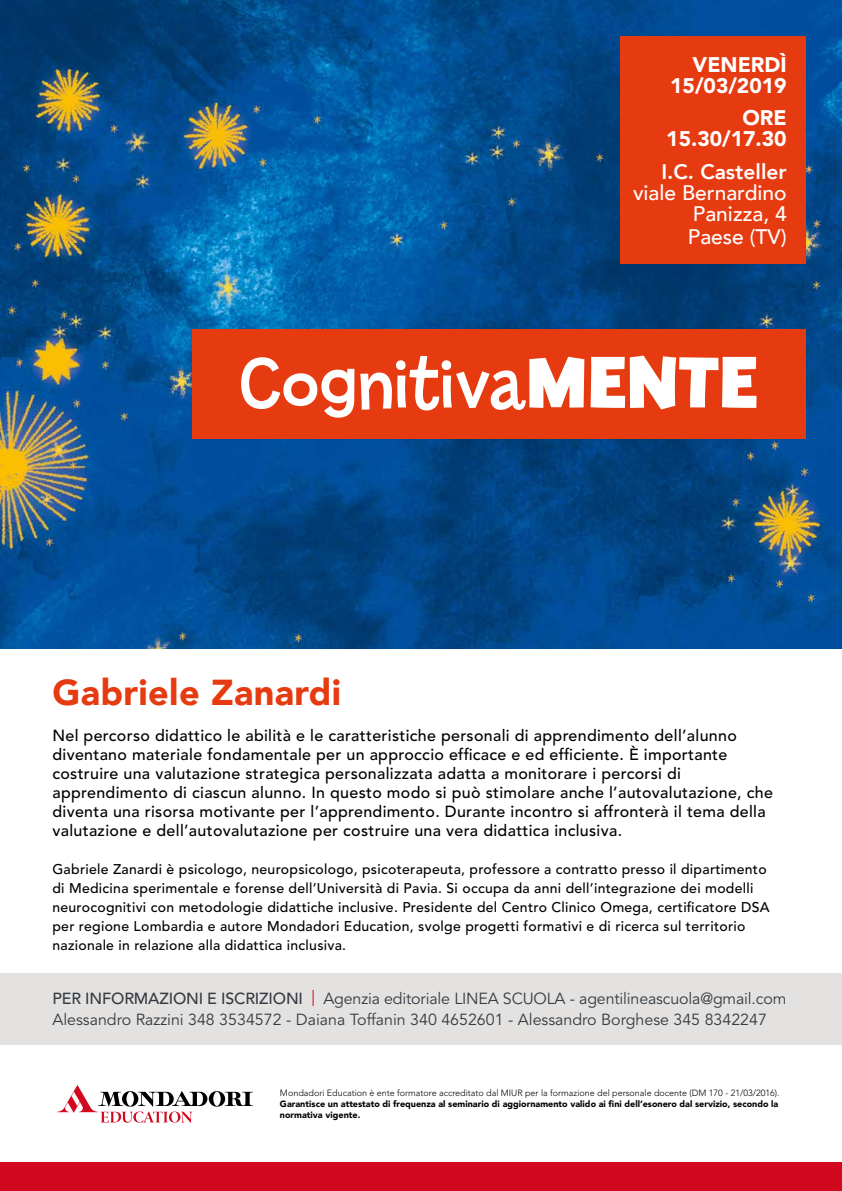
<style>
.page{position:relative;width:842px;height:1191px;background:#fff}
.page>*{position:absolute;margin:0;border:0;box-sizing:border-box;transform-origin:0 0}
.t1{font:72px "Billy";color:#fff}
.t2{font:900 36px "Avenir";letter-spacing:.01em;color:#e63b11}
.t3{font:500 21px/21.8px "Avenir";color:#fff;text-align:justify}
.t4{font:900 21px/21px "Avenir LT Std";color:#fff;text-align:right}
.t5{font:800 21px "Avenir";color:#fff}
.t6{font:500 16px/19px "Avenir LT Std";letter-spacing:.02em;color:#000}
.t7{font:16px/21px "Avenir LT Std";color:#353b41}
.t8{font:500 14px/19px "Avenir LT Std";letter-spacing:.02em;color:#000}
.t9{font:900 9px/10.8px "Avenir LT Std";color:#000}
.t10{font:300 9px "Avenir LT Std";color:#000}
.s1{font-weight:700}
.s2{font-weight:500}
.s3{color:#d2091e}
</style>
<div class="page">
<img style="left:0;top:0;width:842px;height:648px">
<div style="left:620px;top:36px;width:185px;height:228px;background:#e63b11"></div>
<div style="left:0;top:1162px;width:842px;height:29px;background:#d2091e"></div>
<svg style="left:57px;top:1085px;width:196px;height:37px"></svg>
<div style="left:0;top:973px;width:842px;height:72px;background:#e3e2e1"></div>
<div style="left:192px;top:329px;width:613px;height:110px;background:#e63b11"></div>
<h3 class="t4" style="left:670px;top:54px;width:118px">VENERDÌ<br>15/03/2019</h3>
<h3 class="t4" style="left:666px;top:107px;width:122px">ORE<br>15.30/17.30</h3>
<h3 class="t5" style="left:661px;top:155px;width:127px">I.C. Casteller</h3>
<h3 class="t3" style="left:688px;top:181px;width:100px;text-indent:-55px">viale Bernardino Panizza, 4<br>Paese (TV)</h3>
<h1 class="t1" style="left:239px;top:340px;width:520px">Cognitiva<span class="s1">MENTE</span></h1>
<h2 class="t2" style="left:52px;top:661px;width:290px">Gabriele Zanardi</h2>
<p class="t6" style="left:52px;top:726px;width:722px">Nel percorso didattico le abilità e le caratteristiche personali di apprendimento dell’alunno diventano materiale fondamentale per un approccio efficace e ed efficiente. È importante costruire una valutazione strategica personalizzata adatta a monitorare i percorsi di apprendimento di ciascun alunno. In questo modo si può stimolare anche l’autovalutazione, che diventa una risorsa motivante per l’apprendimento. Durante incontro si affronterà il tema della valutazione e dell’autovalutazione per costruire una vera didattica inclusiva.</p>
<p class="t8" style="left:52px;top:860px;width:719px">Gabriele Zanardi è psicologo, neuropsicologo, psicoterapeuta, professore a contratto presso il dipartimento di Medicina sperimentale e forense dell’Università di Pavia. Si occupa da anni dell’integrazione dei modelli neurocognitivi con metodologie didattiche inclusive. Presidente del Centro Clinico Omega, certificatore DSA per regione Lombardia e autore Mondadori Education, svolge progetti formativi e di ricerca sul territorio nazionale in relazione alla didattica inclusiva.</p>
<p class="t7" style="left:52px;top:988px;width:735px"><span class="s2">PER INFORMAZIONI E ISCRIZIONI</span> <span class="s3">|</span> Agenzia editoriale LINEA SCUOLA - agentilineascuola@gmail.com<br>Alessandro Razzini 348 3534572 - Daiana Toffanin 340 4652601 - Alessandro Borghese 345 8342247</p>
<p class="t10" style="left:280px;top:1088px;width:501px">Mondadori Education è ente formatore accreditato dal MIUR per la formazione del personale docente (DM 170 - 21/03/2016).</p>
<p class="t9" style="left:280px;top:1098px;width:500px">Garantisce un attestato di frequenza al seminario di aggiornamento valido ai fini dell’esonero dal servizio, secondo la normativa vigente.</p>
</div>
